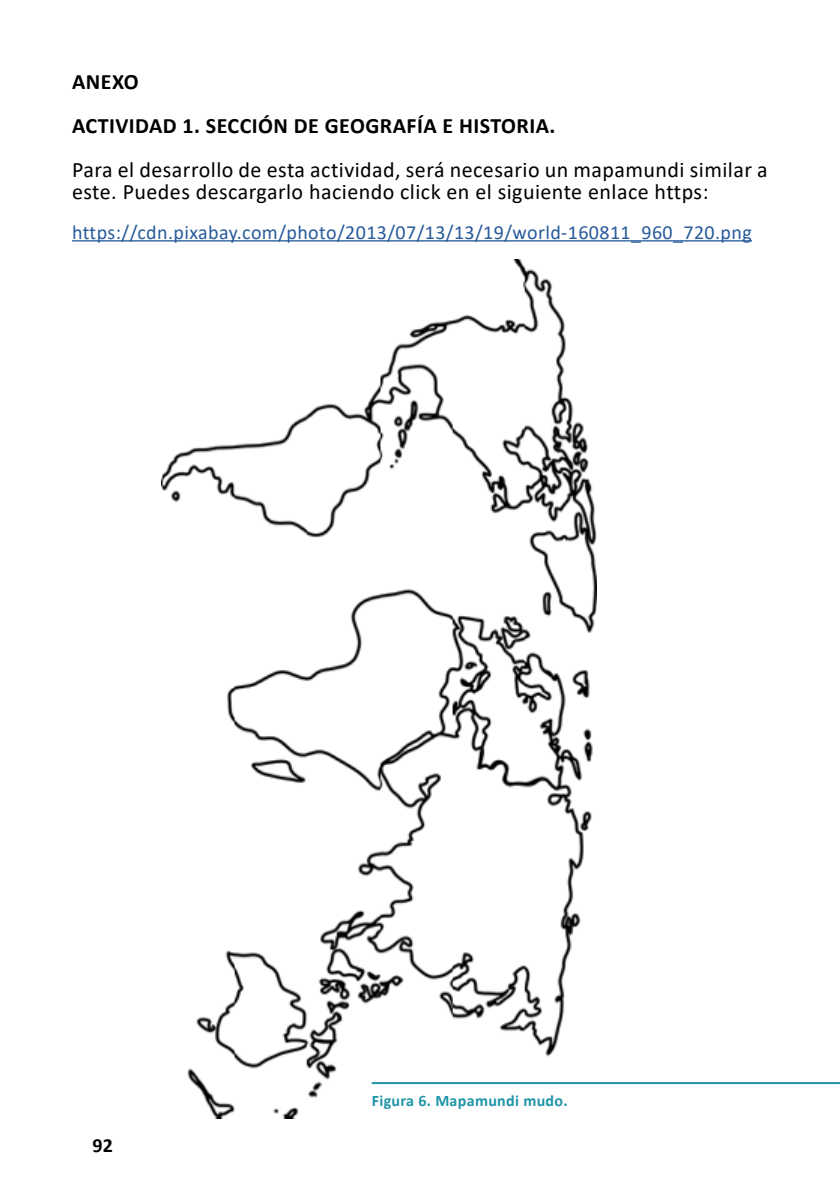
<style>
.page{position:relative;width:840px;height:1191px;background:#fff}
.page>*{position:absolute;margin:0;border:0;box-sizing:border-box;transform-origin:0 0}
.t1{font:22px/22px "Calibri";letter-spacing:.02em;color:#000}
.t2{font:700 22px/44px "Calibri";letter-spacing:.02em;color:#000}
.t3{font:20px "Calibri";letter-spacing:.02em;color:#275b9b}
.t4{font:700 20px "Calibri";color:#000}
.t5{font:700 16px "Calibri";letter-spacing:.02em;color:#1f94a8}
</style>
<div class="page">
<hr style="left:72px;top:240px;width:679px;height:1px;background:#275b9b">
<img style="left:162px;top:259px;width:434px;height:859px">
<hr style="left:371px;top:1082px;width:468px;height:2px;background:#1f94a8">
<p class="t2" style="left:72px;top:59px;width:484px">ANEXO<br>ACTIVIDAD 1. SECCIÓN DE GEOGRAFÍA E HISTORIA.</p>
<p class="t1" style="left:72px;top:158px;width:696px">Para el desarrollo de esta actividad, será necesario un mapamundi similar a este. Puedes descargarlo haciendo click en el siguiente enlace https:</p>
<p class="t3" style="left:72px;top:218px;width:681px">https://cdn.pixabay.com/photo/2013/07/13/13/19/world-160811_960_720.png</p>
<p class="t4" style="left:92px;top:1131px;width:22px">92</p>
<p class="t5" style="left:371px;top:1089px;width:197px">Figura 6. Mapamundi mudo.</p>
</div>
